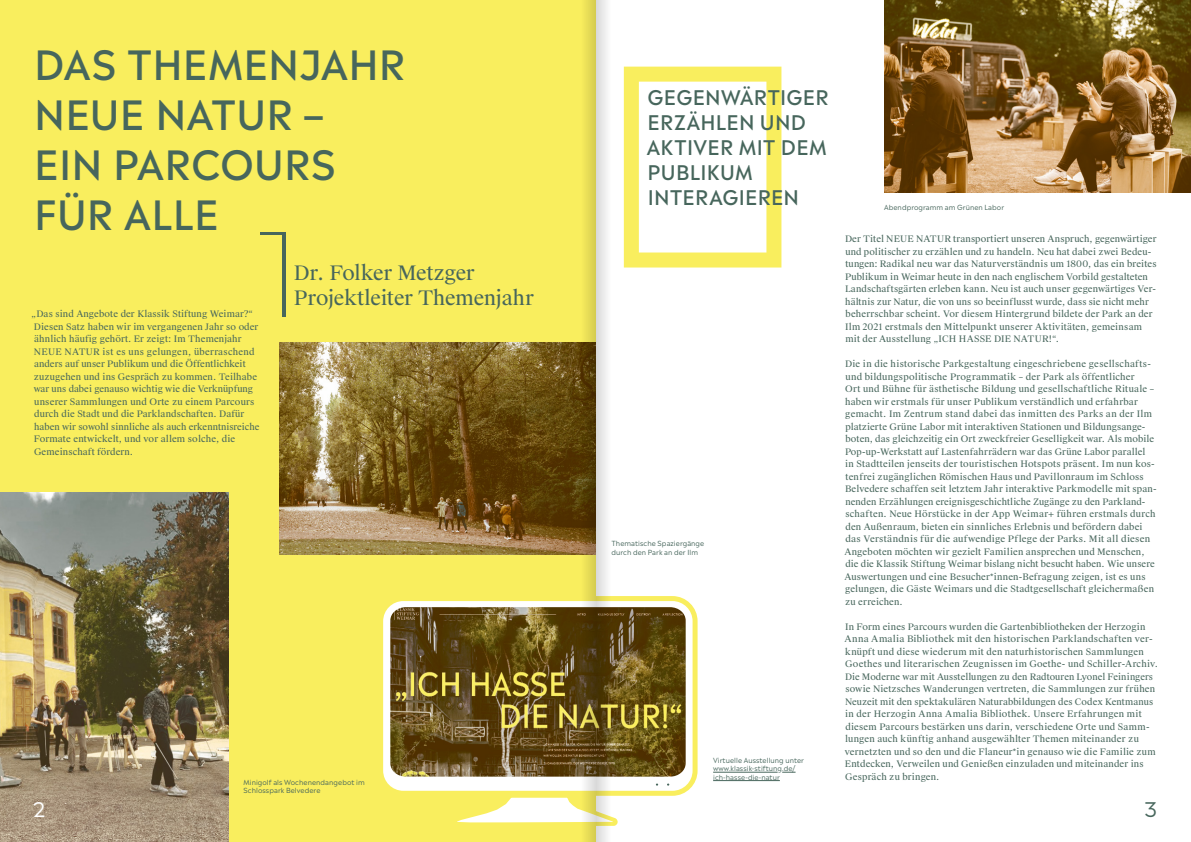
<style>
.page{position:relative;width:1191px;height:842px;background:#fff}
.page>*{position:absolute;margin:0;border:0;box-sizing:border-box;transform-origin:0 0}
.t1{font:500 40px/50px "Madera";color:#47665c}
.t2{font:500 20px/25px "Madera";letter-spacing:.005em;color:#47665c}
.t3{font:20px/25px "Suisse Works";letter-spacing:-.01em;color:#47665c}
.t4{font:20px "Madera";color:#fff}
.t5{font:20px "Madera";color:#47665c}
.t6{font:9px/12.5px "Suisse Works";letter-spacing:.015em;color:#47665c}
.t7{font:7px/8.4px "Madera";letter-spacing:.01em;color:#47665c}
</style>
<div class="page">
<div style="left:0;top:0;width:595px;height:842px;background:#f9ee5e"></div>
<div style="left:381px;top:598px;width:314px;height:195px;background:#fff;border-radius:23px"></div>
<div style="left:378px;top:596px;width:319px;height:200px;border:5px solid #f9ee5e;border-radius:23px"></div>
<img style="left:390px;top:607px;width:295px;height:170px">
<hr style="left:282px;top:232px;width:3px;height:85px;background:#47665c">
<hr style="left:260px;top:232px;width:25px;height:3px;background:#47665c">
<img style="left:884px;top:0;width:307px;height:192px">
<img style="left:0;top:492px;width:229px;height:350px">
<svg style="left:624px;top:67px;width:157px;height:200px"></svg>
<svg style="left:449px;top:791px;width:171px;height:37px"></svg>
<img style="left:279px;top:342px;width:295px;height:213px">
<svg style="left:596px;top:1px;width:21px;height:841px"></svg>
<svg style="left:574px;top:1px;width:21px;height:841px"></svg>
<hr style="left:713px;top:772px;width:64px;height:1px;background:#47665c">
<svg style="left:782px;top:772px;width:13px;height:1px"></svg>
<hr style="left:713px;top:780px;width:67px;height:1px;background:#47665c">
<h1 class="t1" style="left:34px;top:35px;width:373px">DAS THEMENJAHR<br>NEUE NATUR –<br>EIN PARCOURS<br>FÜR ALLE</h1>
<p class="t6" style="left:31px;top:308px;width:230px">„Das sind Angebote der Klassik Stiftung Weimar?“ Diesen Satz haben wir im vergangenen Jahr so oder ähnlich häufig gehört. Er zeigt: Im Themenjahr NEUE NATUR ist es uns gelungen, überraschend anders auf unser Publikum und die Öffentlichkeit zuzugehen und ins Gespräch zu kommen. Teilhabe war uns dabei genauso wichtig wie die Verknüpfung unserer Sammlungen und Orte zu einem Parcours durch die Stadt und die Parklandschaften. Dafür haben wir sowohl sinnliche als auch erkenntnisreiche Formate entwickelt, und vor allem solche, die Gemeinschaft fördern.</p>
<h2 class="t3" style="left:294px;top:261px;width:242px">Dr. Folker Metzger<br>Projektleiter Themenjahr</h2>
<p class="t7" style="left:243px;top:777px;width:123px">Minigolf als Wochenendangebot im<br>Schlosspark Belvedere</p>
<h2 class="t2" style="left:647px;top:82px;width:183px">GEGENWÄRTIGER<br>ERZÄHLEN UND<br>AKTIVER MIT DEM<br>PUBLIKUM<br>INTERAGIEREN</h2>
<p class="t7" style="left:611px;top:538px;width:94px">Thematische Spaziergänge durch den Park an der Ilm</p>
<p class="t7" style="left:713px;top:755px;width:92px">Virtuelle Ausstellung unter www.klassik-stiftung.de/ ich-hasse-die-natur</p>
<p class="t7" style="left:884px;top:202px;width:121px">Abendprogramm am Grünen Labor</p>
<p class="t6" style="left:845px;top:233px;width:313px">Der Titel NEUE NATUR transportiert unseren Anspruch, gegenwärtiger und politischer zu erzählen und zu handeln. Neu hat dabei zwei Bedeu&shy;tungen: Radikal neu war das Naturverständnis um 1800, das ein breites Publikum in Weimar heute in den nach englischem Vorbild gestalteten Landschaftsgärten erleben kann. Neu ist auch unser gegenwärtiges Ver-- hältnis zur Natur, die von uns so beeinflusst wurde, dass sie nicht mehr beherrschbar scheint. Vor diesem Hintergrund bildete der Park an der Ilm 2 02 1 erstmals den Mittelpunkt unserer Aktivitäten, gemeinsam mit der Ausstellung „ICH HASSE DIE NATUR!“.</p>
<p class="t6" style="left:844px;top:358px;width:314px">Die in die historische Parkgestaltung eingeschriebene gesellschafts&shy;und bildungspolitische Programmatik – der Park als öffentlicher<br>Ort und Bühne für ästhetische Bildung und gesellschaftliche Rituale – haben wir erstmals für unser Publikum verständlich und erfahrbar gemacht. Im Zentrum stand dabei das inmitten des Parks an der Ilm platzierte Grüne Labor mit interaktiven Stationen und Bildungsange&shy;boten, das gleichzeitig ein Ort zweckfreier Geselligkeit war. Als mobile Pop-up-Werkstatt auf Lastenfahrrädern war das Grüne Labor parallel<br>in Stadtteilen jenseits der touristischen Hotspots präsent. Im nun kos&shy;tenfrei zugänglichen Römischen Haus und Pavillonraum im Schloss Belvedere schaffen seit letztem Jahr interaktive Parkmodelle mit span&shy;nenden Erzählungen ereignisgeschichtliche Zugänge zu den Parkland&shy;schaften. Neue Hörstücke in der App Weimar+ führen erstmals durch den Außenraum, bieten ein sinnliches Erlebnis und befördern dabei das Verständnis für die aufwendige Pflege der Parks. Mit all diesen Angeboten möchten wir gezielt Familien ansprechen und Menschen, die die Klassik Stiftung Weimar bislang nicht besucht haben. Wie unsere Auswertungen und eine Besucher*innen-Befragung zeigen, ist es uns gelungen, die Gäste Weimars und die Stadtgesellschaft gleichermaßen zu erreichen.</p>
<p class="t6" style="left:844px;top:620px;width:315px">In Form eines Parcours wurden die Gartenbibliotheken der Herzogin Anna Amalia Bibliothek mit den historischen Parklandschaften ver&shy;knüpft und diese wiederum mit den naturhistorischen Sammlungen Goethes und literarischen Zeugnissen im Goethe- und Schiller-Archiv.<br>Die Moderne war mit Ausstellungen zu den Radtouren Lyonel Feiningers sowie Nietzsches Wanderungen vertreten, die Sammlungen zur frühen Neuzeit mit den spektakulären Naturabbildungen des Codex Kentmanus in der Herzogin Anna Amalia Bibliothek. Unsere Erfahrungen mit diesem Parcours bestärken uns darin, verschiedene Orte und Samm&shy;lungen auch künftig anhand ausgewählter Themen miteinander zu vernetzten und so den und die Flaneur*in genauso wie die Familie zum Entdecken, Verweilen und Genießen einzuladen und miteinander ins Gespräch zu bringen.</p>
<h2 class="t4" style="left:33px;top:792px;width:14px">2</h2>
<h2 class="t5" style="left:1144px;top:792px;width:14px">3</h2>
</div>
